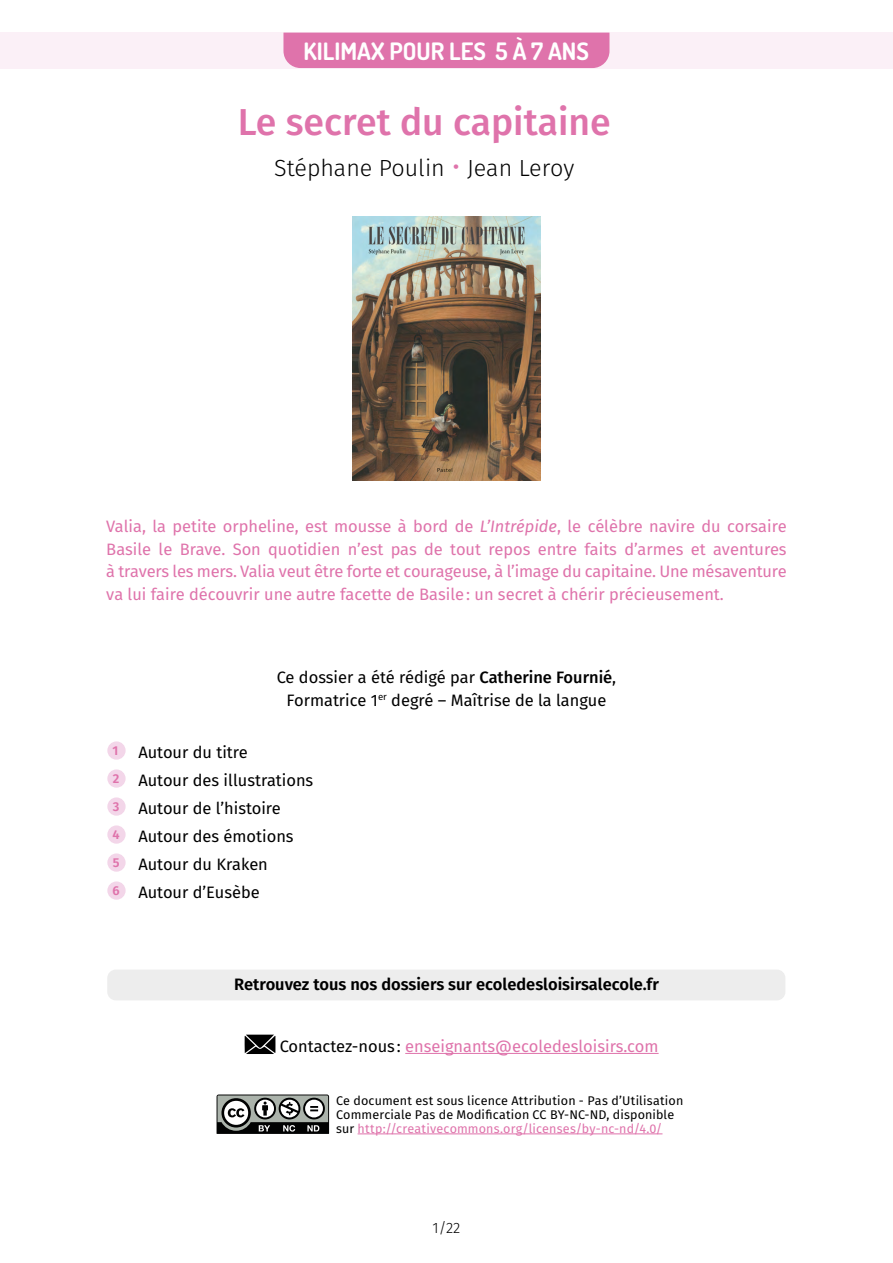
<style>
.page{position:relative;width:893px;height:1263px;background:#fff}
.page>*{position:absolute;margin:0;border:0;box-sizing:border-box;transform-origin:0 0}
.OUV_TIT{font:500 37.5px "Fira Sans";color:#df73ab}
.t1{font:700 24px "Dosis";color:#fff}
.OUV_AUTEUR{font:300 23.4px "Fira Sans";color:#000}
.OUV_RESUME{font:16.5px/22.5px "Fira Sans";color:#df73ab;text-align:justify}
.OUV_SOMM{font:16.5px/22.5px "Fira Sans";color:#000;text-align:center}
.t2{font:600 16.5px "Fira Sans";color:#000}
.t3{font:300 15px "Fira Sans";color:#000}
.t4{font:600 12.9px "Fira Sans";color:#df73ab}
.t5{font:12.6px/14px "Fira Sans";letter-spacing:.015em;color:#000}
.s1{font-size:30px;color:#df73ab}
.s2{font-style:italic}
.s3{font-weight:500}
.s4{color:#000}
.s5{color:#df73ab}
</style>
<div class="page">
<div style="left:0;top:32px;width:893px;height:37px;background:#fbf0f7"></div>
<div style="left:283px;top:33px;width:326px;height:35px;background:#df73ab"></div>
<div style="left:107px;top:969px;width:678px;height:31px;background:#ededed;border-radius:9px"></div>
<hr style="left:405px;top:1053px;width:254px;height:1px;background:#df73ab">
<svg style="left:244px;top:1034px;width:32px;height:20px"></svg>
<svg style="left:217px;top:1094px;width:112px;height:40px"></svg>
<hr style="left:358px;top:1133px;width:304px;height:1px;background:#df73ab">
<div style="left:107px;top:741px;width:19px;height:19px;background:#f3d6e9;border-radius:50%"></div>
<div style="left:107px;top:769px;width:19px;height:19px;background:#f3d6e9;border-radius:50%"></div>
<div style="left:107px;top:797px;width:19px;height:19px;background:#f3d6e9;border-radius:50%"></div>
<div style="left:107px;top:825px;width:19px;height:19px;background:#f3d6e9;border-radius:50%"></div>
<div style="left:107px;top:853px;width:19px;height:19px;background:#f3d6e9;border-radius:50%"></div>
<div style="left:107px;top:881px;width:19px;height:19px;background:#f3d6e9;border-radius:50%"></div>
<img style="left:353px;top:217px;width:187px;height:264px">
<h2 class="t1" style="left:304px;top:35px;width:287px">KILIMAX POUR LES 5 À 7 ANS</h2>
<p class="OUV_TIT" style="left:238px;top:92px;width:374px">Le secret du capitaine</p>
<p class="OUV_AUTEUR" style="left:274px;top:151px;width:301px">Stéphane Poulin <span class="s1">•</span> Jean Leroy</p>
<p class="OUV_RESUME" style="left:106px;top:515px;width:682px">Valia, la petite orpheline, est mousse à bord de <span class="s2">L’Intrépide</span>, le célèbre navire du corsaire Basile le Brave. Son quotidien n’est pas de tout repos entre faits d’armes et aventures à travers les mers. Valia veut être forte et courageuse, à l’image du capitaine. Une mésaventure va lui faire découvrir une autre facette de Basile: un secret à chérir précieusement.</p>
<p class="OUV_SOMM" style="left:277px;top:666px;width:341px">Ce dossier a été rédigé par <span class="s3">Catherine Fournié</span>,<br>Formatrice 1<sup>er</sup> degré – Maîtrise de la langue</p>
<p class="t4" style="left:113px;top:739px;width:7px">1</p>
<p class="OUV_SOMM" style="left:138px;top:740px;width:111px">Autour du titre</p>
<p class="t4" style="left:113px;top:767px;width:8px">2</p>
<p class="OUV_SOMM" style="left:138px;top:768px;width:176px">Autour des illustrations</p>
<p class="t4" style="left:113px;top:795px;width:8px">3</p>
<p class="OUV_SOMM" style="left:138px;top:796px;width:144px">Autour de l’histoire</p>
<p class="t4" style="left:113px;top:823px;width:9px">4</p>
<p class="OUV_SOMM" style="left:138px;top:824px;width:157px">Autour des émotions</p>
<p class="t4" style="left:113px;top:851px;width:8px">5</p>
<p class="OUV_SOMM" style="left:138px;top:852px;width:131px">Autour du Kraken</p>
<p class="t4" style="left:113px;top:879px;width:9px">6</p>
<p class="OUV_SOMM" style="left:138px;top:880px;width:123px">Autour d’Eusèbe</p>
<p class="t2" style="left:234px;top:971px;width:426px">Retrouvez tous nos dossiers sur ecoledesloisirsalecole.fr</p>
<p class="OUV_RESUME" style="left:280px;top:1034px;width:380px"><span class="s4">Contactez-nous :</span> enseignants@ecoledesloisirs.com</p>
<p class="t5" style="left:336px;top:1093px;width:349px">Ce document est sous licence Attribution - Pas d’Utilisation<br>Commerciale Pas de Modification CC BY-NC-ND, disponible sur <span class="s5">http://creativecommons.org/licenses/by-nc-nd/4.0/</span></p>
<p class="t3" style="left:433px;top:1217px;width:29px">1/22</p>
</div>
